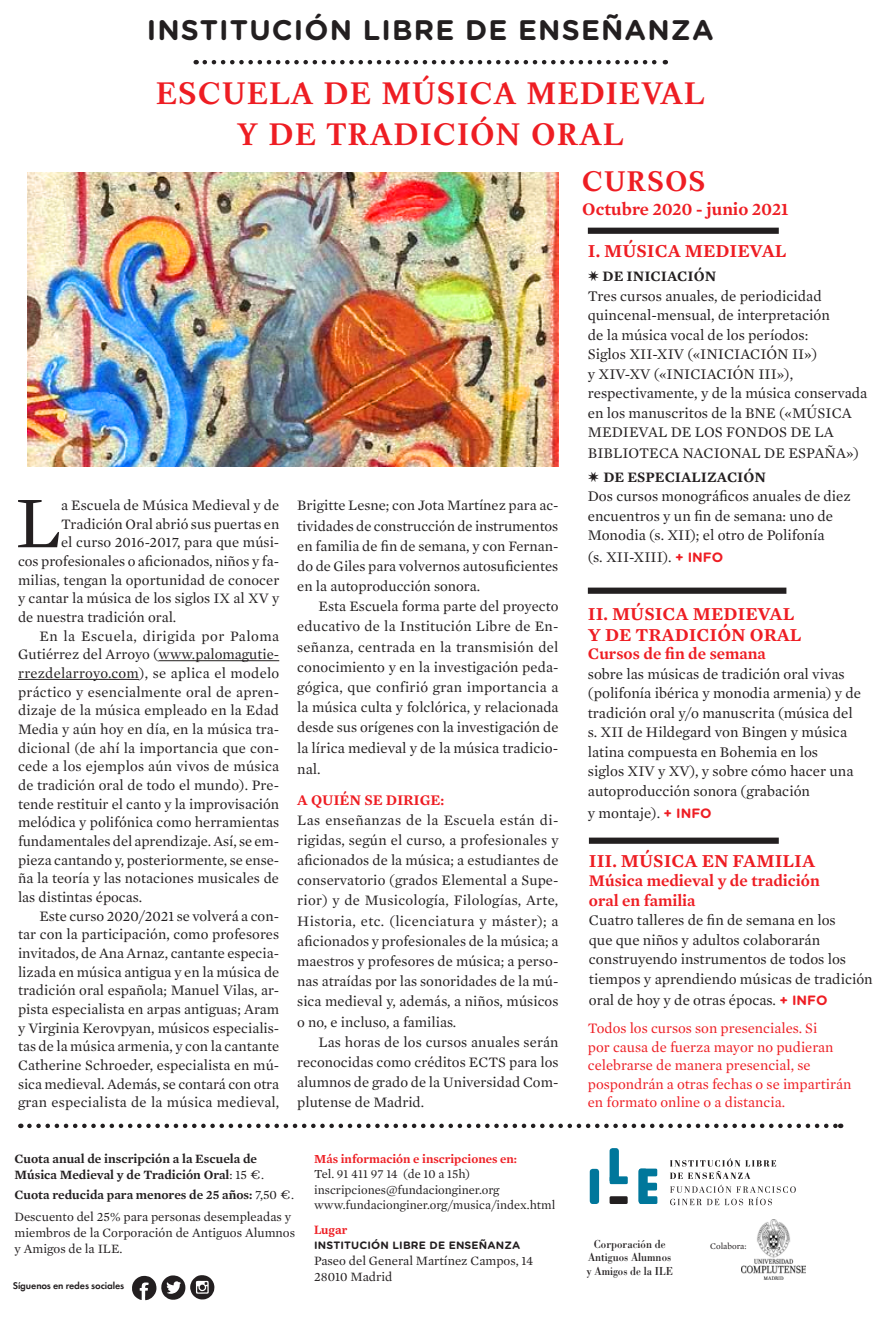
<style>
.page{position:relative;width:885px;height:1319px;background:#fff}
.page>*{position:absolute;margin:0;border:0;box-sizing:border-box;transform-origin:0 0}
.t1{font:74.1px "Mercury Text G1";color:#231f20}
.t2{font:700 32.85px/40.5px "Pradell";letter-spacing:.05em;color:#ee1d23;text-align:center}
.t3{font:700 30px "Pradell";letter-spacing:.05em;color:#ee1d23}
.t4{font:700 28.35px "Gotham Rounded";letter-spacing:.04em;color:#231f20}
.t5{font:600 18.6px/20.9px "Mercury Text G1";color:#ee1d23}
.t6{font:600 18px "Mercury Text G1";color:#ee1d23}
.t7{font:600 16.5px/19.5px "Mercury Text G1";color:#ee1d23}
.t8{font:15px/19.5px "Mercury Text G1";color:#231f20}
.t9{font:600 15px "Mercury Text G1";letter-spacing:-.005em;color:#ee1d23}
.t10{font:14.7px/18.6px "Mercury Text G1";color:#231f20;text-align:justify}
.t11{font:14.7px/18.5px "Mercury Text G1";color:#ee1d23}
.t12{font:600 14.7px "Mercury Text G1";color:#231f20}
.t13{font:12.9px/15.9px "Mercury Text G1";color:#231f20}
.t14{font:600 12.9px/15.9px "Mercury Text G1";color:#231f20}
.t15{font:12.45px/15.3px "Mercury Text G1";color:#231f20}
.t16{font:12px/13.4px "Bodoni";color:#231f20;text-align:center;scale:.9 1}
.t17{font:700 12px "Paperback 12";color:#ee1d23;scale:.9 1}
.t18{font:700 10.65px "Gotham Rounded";letter-spacing:.015em;color:#231f20}
.t19{font:600 10.05px "Futura PT";letter-spacing:-.01em;color:#231f20}
.t20{font:8.85px "Mercury Text G1";color:#231f20}
.s1{font-size:14.7px}
.s2{font-weight:400}
.s3{font-family:"Pradell";font-weight:400}
.s4{font-weight:600;color:#ee1d23}
.s5{font-family:"Gotham Rounded";font-weight:700;font-size:13.5px;color:#ee1d23}
</style>
<div class="page">
<img style="left:741px;top:1219px;width:64px;height:60px">
<svg style="left:205px;top:60px;width:460px;height:4px"></svg>
<hr style="left:158px;top:660px;width:121px;height:1px;background:#231f20">
<hr style="left:18px;top:679px;width:121px;height:1px;background:#231f20">
<svg style="left:29px;top:1123px;width:812px;height:4px"></svg>
<div style="left:587px;top:227px;width:191px;height:7px;background:#231f20"></div>
<svg style="left:670px;top:1184px;width:125px;height:20px"></svg>
<svg style="left:670px;top:1158px;width:106px;height:20px"></svg>
<div style="left:609px;top:1147px;width:10px;height:35px;background:#00779b;border-radius:3px"></div>
<div style="left:609px;top:1176px;width:18px;height:7px;background:#00779b;border-radius:2px"></div>
<svg style="left:639px;top:1195px;width:18px;height:8px"></svg>
<div style="left:639px;top:1168px;width:18px;height:8px;background:#00779b;border-radius:2px"></div>
<div style="left:639px;top:1182px;width:18px;height:8px;background:#00779b;border-radius:2px"></div>
<div style="left:589px;top:1168px;width:10px;height:35px;background:#00779b;border-radius:3px"></div>
<div style="left:638px;top:1168px;width:9px;height:35px;background:#00779b;border-radius:3px"></div>
<svg style="left:609px;top:1195px;width:18px;height:8px"></svg>
<div style="left:587px;top:587px;width:199px;height:6px;background:#231f20"></div>
<div style="left:589px;top:837px;width:189px;height:6px;background:#231f20"></div>
<svg style="left:132px;top:1275px;width:82px;height:24px"></svg>
<img style="left:28px;top:172px;width:530px;height:294px">
<p class="t4" style="left:147px;top:9px;width:568px">INSTITUCIÓN LIBRE DE ENSEÑANZA</p>
<p class="t2" style="left:156px;top:73px;width:549px">ESCUELA DE MÚSICA MEDIEVAL<br>Y DE TRADICIÓN ORAL</p>
<p class="t1" style="left:16px;top:479px;width:48px">L</p>
<p class="t10" style="left:61px;top:496px;width:220px">a Escuela de Música Medieval y de</p>
<p class="t10" style="left:61px;top:514px;width:220px">Tradición Oral abrió sus puertas en</p>
<p class="t10" style="left:61px;top:533px;width:220px">el curso 2016-2017, para que músi-</p>
<p class="t10" style="left:18px;top:551px;width:263px">cos profesionales o aficionados, niños y fa-</p>
<p class="t10" style="left:18px;top:570px;width:263px">milias, tengan la oportunidad de conocer</p>
<p class="t10" style="left:18px;top:589px;width:262px">y cantar la música de los siglos IX al XV y</p>
<p class="t10" style="left:18px;top:607px;width:160px">de nuestra tradición oral.</p>
<p class="t10" style="left:18px;top:626px;width:263px;text-indent:21px">En la Escuela, dirigida por Paloma Gutiérrez del Arroyo (www.palomagutie&shy;rrezdelarroyo.com), se aplica el modelo práctico y esencialmente oral de apren&shy;dizaje de la música empleado en la Edad Media y aún hoy en día, en la música tra&shy;dicional (de ahí la importancia que con&shy;cede a los ejemplos aún vivos de música de tradición oral de todo el mundo). Pre&shy;tende restituir el canto y la improvisación melódica y polifónica como herramientas fundamentales del aprendizaje. Así, se em&shy;pieza cantando y, posteriormente, se ense&shy;ña la teoría y las notaciones musicales de las distintas épocas.</p>
<p class="t10" style="left:18px;top:906px;width:263px;text-indent:21px">Este curso 2020/2021 se volverá a con&shy;tar con la participación, como profesores invitados, de Ana Arnaz, cantante especia&shy;lizada en música antigua y en la música de tradición oral española; Manuel Vilas, ar&shy;pista especialista en arpas antiguas; Aram y Virginia Kerovpyan, músicos especialis&shy;tas de la música armenia, y con la cantante Catherine Schroeder, especialista en mú&shy;sica medieval. Además, se contará con otra gran especialista de la música medieval,</p>
<p class="t10" style="left:297px;top:495px;width:263px;line-height:20.1px">Brigitte Lesne; con Jota Martínez para ac&shy;tividades de construcción de instrumentos en familia de fin de semana, y con Fernan&shy;do de Giles para volvernos autosuficientes en la autoproducción sonora.</p>
<p class="t10" style="left:297px;top:596px;width:263px;line-height:20.1px;text-indent:21px">Esta Escuela forma parte del proyecto educativo de la Institución Libre de En&shy;señanza, centrada en la transmisión del conocimiento y en la investigación peda&shy;gógica, que confirió gran importancia a la música culta y folclórica, y relacionada desde sus orígenes con la investigación de</p>
<p class="t8" style="left:297px;top:737px;width:263px;line-height:21.1px"><span class="s1">la</span> lírica medieval y de la música tradicio&shy;nal.</p>
<p class="t9" style="left:297px;top:790px;width:148px">A QUIÉN SE DIRIGE:</p>
<p class="t10" style="left:297px;top:809px;width:263px;line-height:20.1px">Las enseñanzas de la Escuela están di&shy;rigidas, según el curso, a profesionales y aficionados de la música; a estudiantes de conservatorio (grados Elemental a Supe&shy;rior) y de Musicología, Filologías, Arte, Historia, etc. (licenciatura y máster); a aficionados y profesionales de la música; a maestros y profesores de música; a perso&shy;nas atraídas por las sonoridades de la mú&shy;sica medieval y, además, a niños, músicos o no, e incluso, a familias.</p>
<p class="t10" style="left:297px;top:1031px;width:263px;line-height:20.1px;text-indent:21px">Las horas de los cursos anuales serán reconocidas como créditos ECTS para los alumnos de grado de la Universidad Com&shy;plutense de Madrid.</p>
<p class="t14" style="left:14px;top:1150px;width:251px">Cuota anual de inscripción a la Escuela de<br>Música Medieval y de Tradición Oral<span class="s2">: 15</span> <span class="s3">€</span><span class="s2">.</span></p>
<p class="t14" style="left:14px;top:1186px;width:281px">Cuota reducida para menores de 25 años: <span class="s2">7,50</span> <span class="s3">€</span><span class="s2">.</span></p>
<p class="t13" style="left:14px;top:1208px;width:282px">Descuento del 25% para personas desempleadas y miembros de la Corporación de Antiguos Alumnos y Amigos de la ILE.</p>
<p class="t19" style="left:13px;top:1279px;width:113px">Síguenos en redes sociales</p>
<p class="t15" style="left:314px;top:1151px;width:242px"><span class="s4">Más información e inscripciones en:<br></span>Tel. 91 411 97 14 (de 10 a 15h) inscripciones@fundacionginer.org www.fundacionginer.org/musica/index.html</p>
<p class="t17" style="left:314px;top:1221px;width:38px">Lugar</p>
<p class="t18" style="left:314px;top:1236px;width:208px">INSTITUCIÓN LIBRE DE ENSEÑANZA</p>
<p class="t13" style="left:314px;top:1252px;width:221px">Paseo del General Martínez Campos, 14<br>28010 Madrid</p>
<p class="t3" style="left:582px;top:164px;width:124px">CURSOS</p>
<p class="t6" style="left:582px;top:198px;width:208px">Octubre 2020 - junio 2021</p>
<p class="t5" style="left:587px;top:240px;width:200px">I. MÚSICA MEDIEVAL</p>
<p class="t12" style="left:602px;top:267px;width:115px">DE INICIACIÓN</p>
<p class="t8" style="left:587px;top:286px;width:281px">Tres cursos anuales, de periodicidad quincenal-mensual, de interpretación<br>de la música vocal de los períodos:<br>Siglos XII-XIV («INICIACIÓN II»)<br>y XIV-XV («INICIACIÓN III»), respectivamente, y de la música conservada en los manuscritos de la BNE («MÚSICA MEDIEVAL DE LOS FONDOS DE LA BIBLIOTECA NACIONAL DE ESPAÑA»)</p>
<p class="t12" style="left:603px;top:468px;width:164px">DE ESPECIALIZACIÓN</p>
<p class="t8" style="left:587px;top:486px;width:264px">Dos cursos monográficos anuales de diez encuentros y un fin de semana: uno de<br>Monodia (s. XII); el otro de Polifonía</p>
<p class="t8" style="left:587px;top:547px;width:137px">(s. XII-XIII). <span class="s5">+ INFO</span></p>
<p class="t5" style="left:587px;top:603px;width:215px">II. MÚSICA MEDIEVAL<br>Y DE TRADICIÓN ORAL</p>
<p class="t7" style="left:587px;top:644px;width:180px">Cursos de fin de semana</p>
<p class="t8" style="left:587px;top:664px;width:275px">sobre las músicas de tradición oral vivas (polifonía ibérica y monodia armenia) y de tradición oral y/o manuscrita (música del s. XII de Hildegard von Bingen y música latina compuesta en Bohemia en los<br>siglos XIV y XV), y sobre cómo hacer una autoproducción sonora (grabación</p>
<p class="t8" style="left:587px;top:802px;width:125px">y montaje). <span class="s5">+ INFO</span></p>
<p class="t5" style="left:589px;top:850px;width:228px">III. MÚSICA EN FAMILIA</p>
<p class="t7" style="left:589px;top:870px;width:232px">Música medieval y de tradición oral en familia</p>
<p class="t8" style="left:589px;top:910px;width:285px">Cuatro talleres de fin de semana en los<br>que que niños y adultos colaborarán construyendo instrumentos de todos los tiempos y aprendiendo músicas de tradición</p>
<p class="t8" style="left:589px;top:990px;width:240px">oral de hoy y de otras épocas. <span class="s5">+ INFO</span></p>
<p class="t11" style="left:587px;top:1019px;width:265px">Todos los cursos son presenciales. Si<br>por causa de fuerza mayor no pudieran celebrarse de manera presencial, se pospondrán a otras fechas o se impartirán en formato online o a distancia.</p>
<p class="t16" style="left:586px;top:1236px;width:98px">Corporación de<br>Antiguos Alumnos y Amigos de la ILE</p>
<p class="t20" style="left:710px;top:1240px;width:38px">Colabora:</p>
</div>
